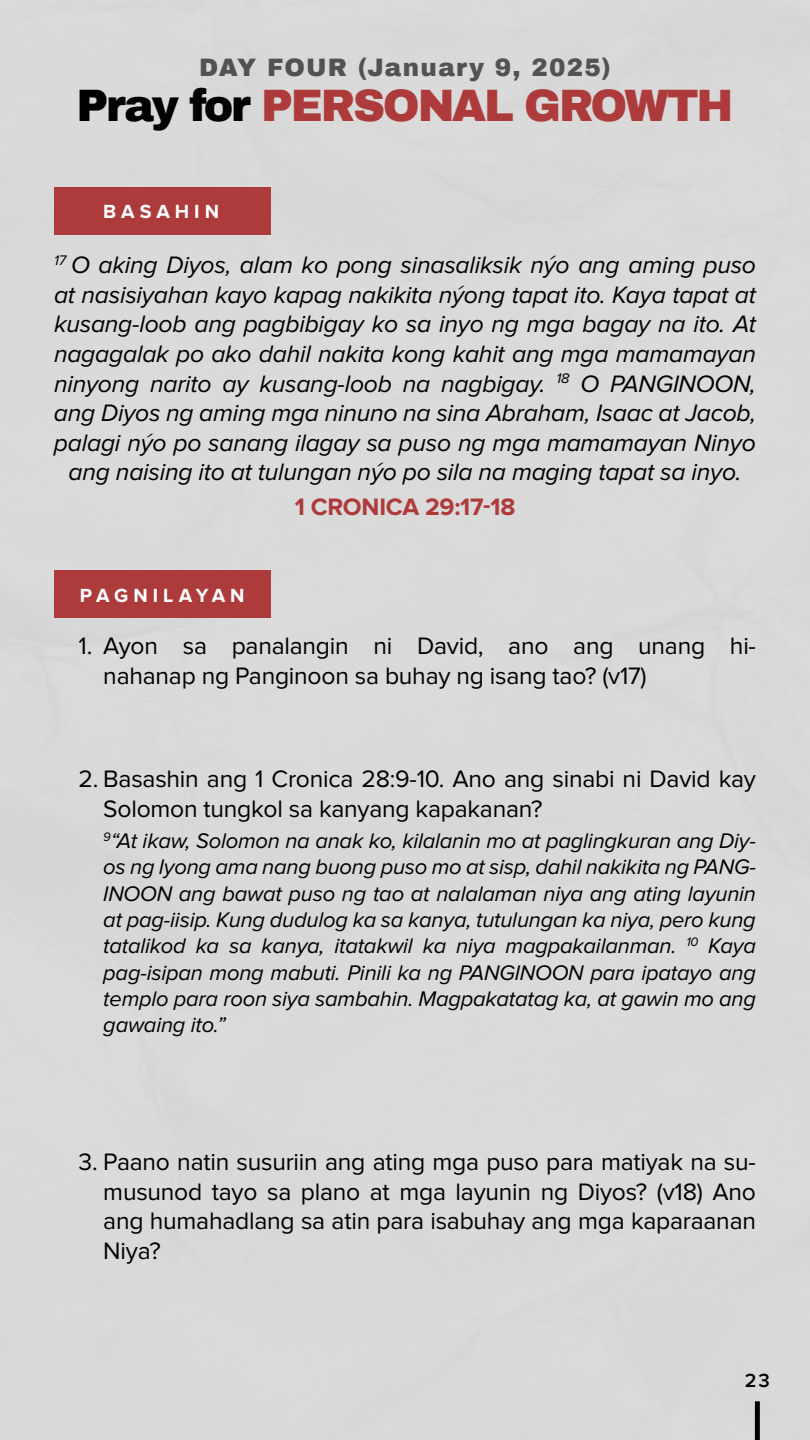
<style>
.page{position:relative;width:810px;height:1440px;background:#dadada}
.page>*{position:absolute;margin:0;border:0;box-sizing:border-box;transform-origin:0 0}
.t1{font:900 44.4px "Archivo";letter-spacing:-.05em;color:#ae3b3b}
.t2{font:italic 24.67px/29.6px "Proxima Nova";letter-spacing:-.01em;color:#000;text-align:center}
.t3{font:24.67px/29.6px "Proxima Nova";letter-spacing:-.01em;color:#000}
.t4{font:900 24.67px "Archivo";letter-spacing:.05em;color:#515254}
.t5{font:700 24.67px "Proxima Nova";letter-spacing:-.01em;color:#ae3b3b}
.t6{font:italic 21.9px/26.3px "Proxima Nova";letter-spacing:-.01em;color:#000;text-align:justify}
.t7{font:700 19.73px "Proxima Nova";letter-spacing:.25em;color:#fff}
.t8{font:600 19.73px "Proxima Nova";color:#000}
.s1{color:#000}
</style>
<div class="page">
<div style="left:755px;top:1401px;width:5px;height:39px;background:#000"></div>
<div style="left:54px;top:187px;width:217px;height:47px;background:#ae3b3b"></div>
<div style="left:54px;top:570px;width:217px;height:47px;background:#ae3b3b"></div>
<p class="t4" style="left:199px;top:52px;width:413px">DAY FOUR (January 9, 2025)</p>
<h1 class="t1" style="left:76px;top:78px;width:659px"><span class="s1">Pray for</span> PERSONAL GROWTH</h1>
<p class="t7" style="left:103px;top:203px;width:117px">BASAHIN</p>
<p class="t2" style="left:54px;top:251px;width:704px"><sup>17</sup> O aking Diyos, alam ko pong sinasaliksik nýo ang aming puso at nasisiyahan kayo kapag nakikita nýong tapat ito. Kaya tapat at kusang-loob ang pagbibigay ko sa inyo ng mga bagay na ito. At nagagalak po ako dahil nakita kong kahit ang mga mamamayan ninyong narito ay kusang-loob na nagbigay. <sup>18</sup> O PANGINOON, ang Diyos ng aming mga ninuno na sina Abraham, Isaac at Jacob, palagi nýo po sanang ilagay sa puso ng mga mamamayan Ninyo ang naising ito at tulungan nýo po sila na maging tapat sa inyo.</p>
<p class="t5" style="left:295px;top:495px;width:222px">1 CRONICA 29:17-18</p>
<p class="t7" style="left:80px;top:586px;width:166px">PAGNILAYAN</p>
<p class="t3" style="left:103px;top:632px;width:654px;text-indent:-25px">1. Ayon sa panalangin ni David, ano ang unang hi&shy;nahanap ng Panginoon sa buhay ng isang tao? (v17)</p>
<p class="t3" style="left:103px;top:765px;width:654px;text-indent:-25px">2. Basashin ang 1 Cronica 28:9-10. Ano ang sinabi ni David kay<br>Solomon tungkol sa kanyang kapakanan?</p>
<p class="t6" style="left:103px;top:828px;width:654px"><sup>9</sup>“At ikaw, Solomon na anak ko, kilalanin mo at paglingkuran ang Diy&shy;os ng Iyong ama nang buong puso mo at sisp, dahil nakikita ng PANG-INOON ang bawat puso ng tao at nalalaman niya ang ating layunin at pag-iisip. Kung dudulog ka sa kanya, tutulungan ka niya, pero kung tatalikod ka sa kanya, itatakwil ka niya magpakailanman. <sup>10</sup> Kaya pag-isipan mong mabuti. Pinili ka ng PANGINOON para ipatayo ang templo para roon siya sambahin. Magpakatatag ka, at gawin mo ang gawaing ito.”</p>
<p class="t3" style="left:103px;top:1148px;width:654px;text-align:justify;text-indent:-25px">3. Paano natin susuriin ang ating mga puso para matiyak na su&shy;musunod tayo sa plano at mga layunin ng Diyos? (v18) Ano ang humahadlang sa atin para isabuhay ang mga kaparaanan Niya?</p>
<p class="t8" style="left:745px;top:1372px;width:27px">23</p>
</div>
